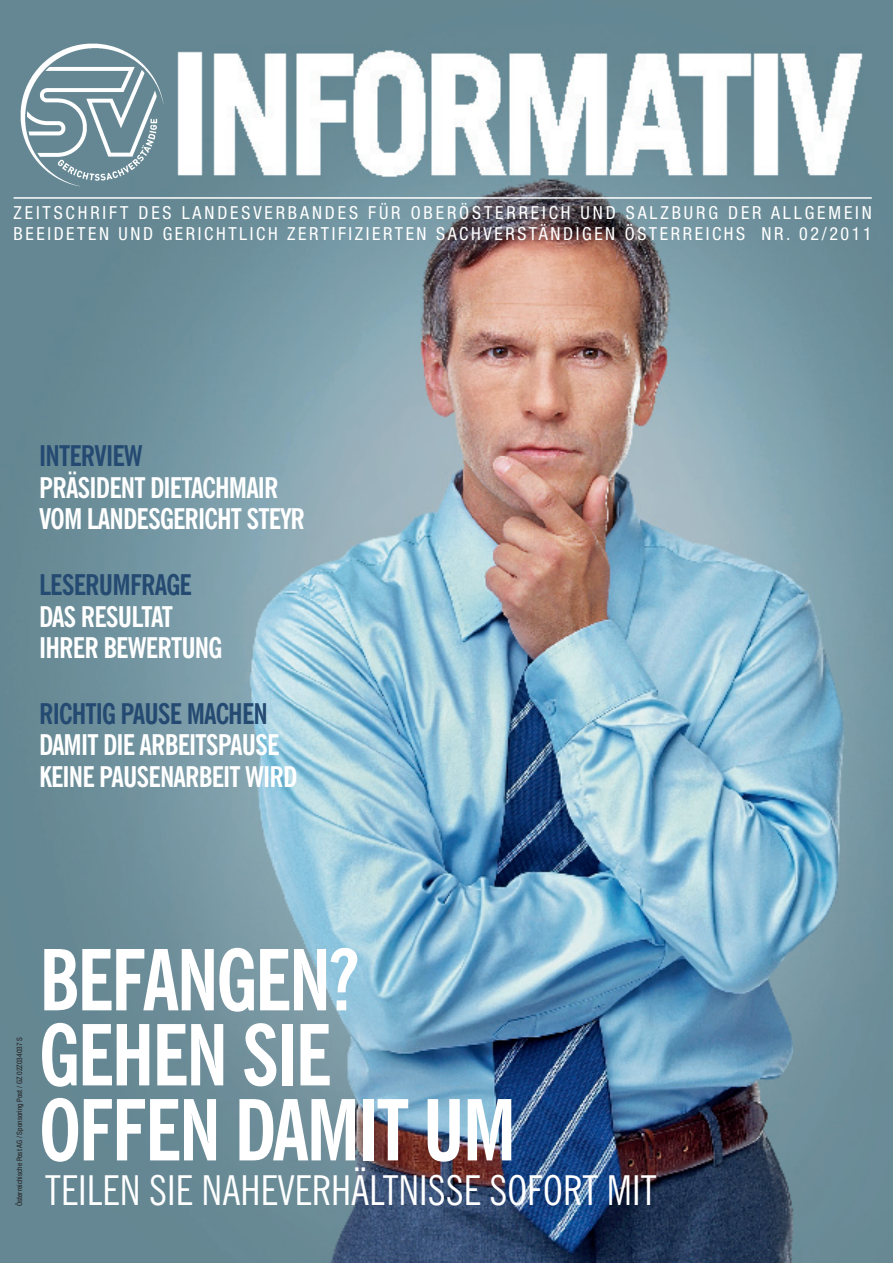
<style>
.page{position:relative;width:893px;height:1263px;background:#fff}
.page>*{position:absolute;margin:0;border:0;box-sizing:border-box;transform-origin:0 0}
.t1{font:700 condensed 83.85px/75px "News Gothic BT";letter-spacing:-.03em;color:#fff}
.t2{font:condensed 41.1px "News Gothic BT";color:#fff}
.t3{font:700 condensed 28.5px/31.5px "News Gothic BT";letter-spacing:-.03em;color:#fff}
.t4{font:700 condensed 28.5px "News Gothic BT";letter-spacing:-.03em;color:#254a72}
.t5{font:condensed 18px/21.6px "Helvetica Neue LT Pro";letter-spacing:.145em;color:#fff;text-align:right}
.t6{font:condensed 7.5px "Helvetica Neue LT Pro";color:#231f20}
</style>
<div class="page">
<img style="left:0;top:0;width:893px;height:1263px">
<hr style="left:14px;top:197px;width:858px;height:2px;background:#fff">
<img style="left:19px;top:42px;width:148px;height:148px;border-radius:71px">
<p class="t5" style="left:14px;top:201px;width:636px">ZEITSCHRIFT DES LANDESVERBANDES FÜR OBERÖS TERREICH UND SALZ</p>
<p class="t5" style="left:672px;top:201px;width:111px">BURG DER ALLG</p>
<p class="t5" style="left:14px;top:201px;width:860px">EMEIN<br>BEEIDETEN UND GERICHTLICH ZERTIFIZIERTEN SACHVERSTÄNDIGEN ÖSTERREICHS N R. 02/2011</p>
<h3 class="t4" style="left:39px;top:439px;width:105px">INTERVIEW</h3>
<h3 class="t3" style="left:39px;top:472px;width:267px">PRÄSIDENT DI ETACHMAIR<br>VOM LANDESGERICHT STEYR</h3>
<h3 class="t4" style="left:39px;top:567px;width:154px">LESERUMFRAGE</h3>
<h3 class="t3" style="left:39px;top:600px;width:185px">DAS RESULTAT<br>IHRER BEWERTUNG</h3>
<h3 class="t4" style="left:39px;top:696px;width:230px">RICHTIG PAUSE MACHEN</h3>
<h3 class="t3" style="left:39px;top:729px;width:260px">DAMIT DIE ARBEITSPAUSE<br>KEINE PAUSENARBEIT WIRD</h3>
<p class="t6" style="left:15px;top:1206px;width:171px;rotate:-90deg">ÖSTERREICHISCHE POST AG / SPONSORING POST / GZ 02Z034037 S</p>
<h1 class="t1" style="left:39px;top:942px;width:479px">BEFANGEN?<br>GEHEN SIE<br>OFFEN DAMIT UM</h1>
<h2 class="t2" style="left:45px;top:1166px;width:612px">TEILEN SIE NAHEVERHÄLTNISSE SOFORT MIT</h2>
</div>
